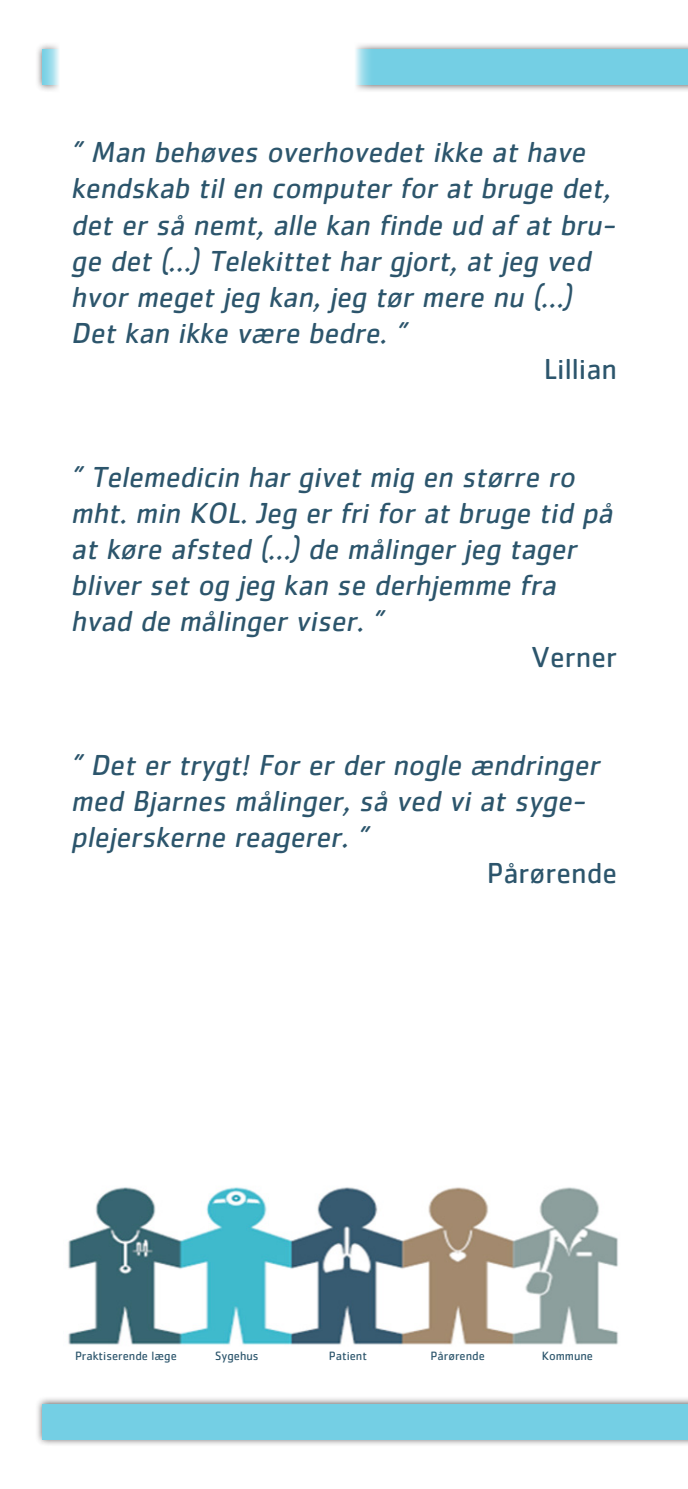
<style>
.page{position:relative;width:688px;height:1489px;background:#fff}
.page>*{position:absolute;margin:0;border:0;box-sizing:border-box;transform-origin:0 0}
.t1{font:italic 30px/36px "Cachet Std";color:#2c556c}
.t2{font:30px "Cachet Std";color:#2c556c}
.t3{font:12.5px "Cachet Std";color:#2c556c}
</style>
<div class="page">
<div style="left:35px;top:42px;width:652px;height:51px;background:#231f20;opacity:.75"></div>
<div style="left:43px;top:50px;width:644px;height:35px;background:#74cfe4"></div>
<div style="left:35px;top:1395px;width:652px;height:52px;background:#231f20;opacity:.75"></div>
<div style="left:43px;top:1403px;width:644px;height:36px;background:#74cfe4"></div>
<div style="left:40px;top:23px;width:334px;height:89px;background:#fff"></div>
<img style="left:68px;top:1187px;width:550px;height:158px">
<p class="t1" style="left:71px;top:134px;width:551px">” Man behøves overhovedet ikke at have kendskab til en computer for at bruge det, det er så nemt, alle kan finde ud af at bru&shy;ge det (…) Telekittet har gjort, at jeg ved hvor meget jeg kan, jeg tør mere nu (…)<br>Det kan ikke være bedre. ”</p>
<p class="t2" style="left:543px;top:351px;width:75px">Lillian</p>
<p class="t1" style="left:71px;top:458px;width:549px">” Telemedicin har givet mig en større ro mht. min KOL. Jeg er fri for at bruge tid på at køre afsted (…) de målinger jeg tager bliver set og jeg kan se derhjemme fra hvad de målinger viser. ”</p>
<p class="t2" style="left:531px;top:639px;width:87px">Verner</p>
<p class="t1" style="left:71px;top:746px;width:535px">” Det er trygt! For er der nogle ændringer med Bjarnes målinger, så ved vi at syge&shy;plejerskerne reagerer. ”</p>
<p class="t2" style="left:486px;top:855px;width:132px">Pårørende</p>
<p class="t3" style="left:75px;top:1348px;width:103px">Praktiserende læge</p>
<p class="t3" style="left:215px;top:1348px;width:45px">Sygehus</p>
<p class="t3" style="left:329px;top:1348px;width:40px">Patient</p>
<p class="t3" style="left:430px;top:1348px;width:56px">Pårørende</p>
<p class="t3" style="left:541px;top:1348px;width:53px">Kommune</p>
</div>
